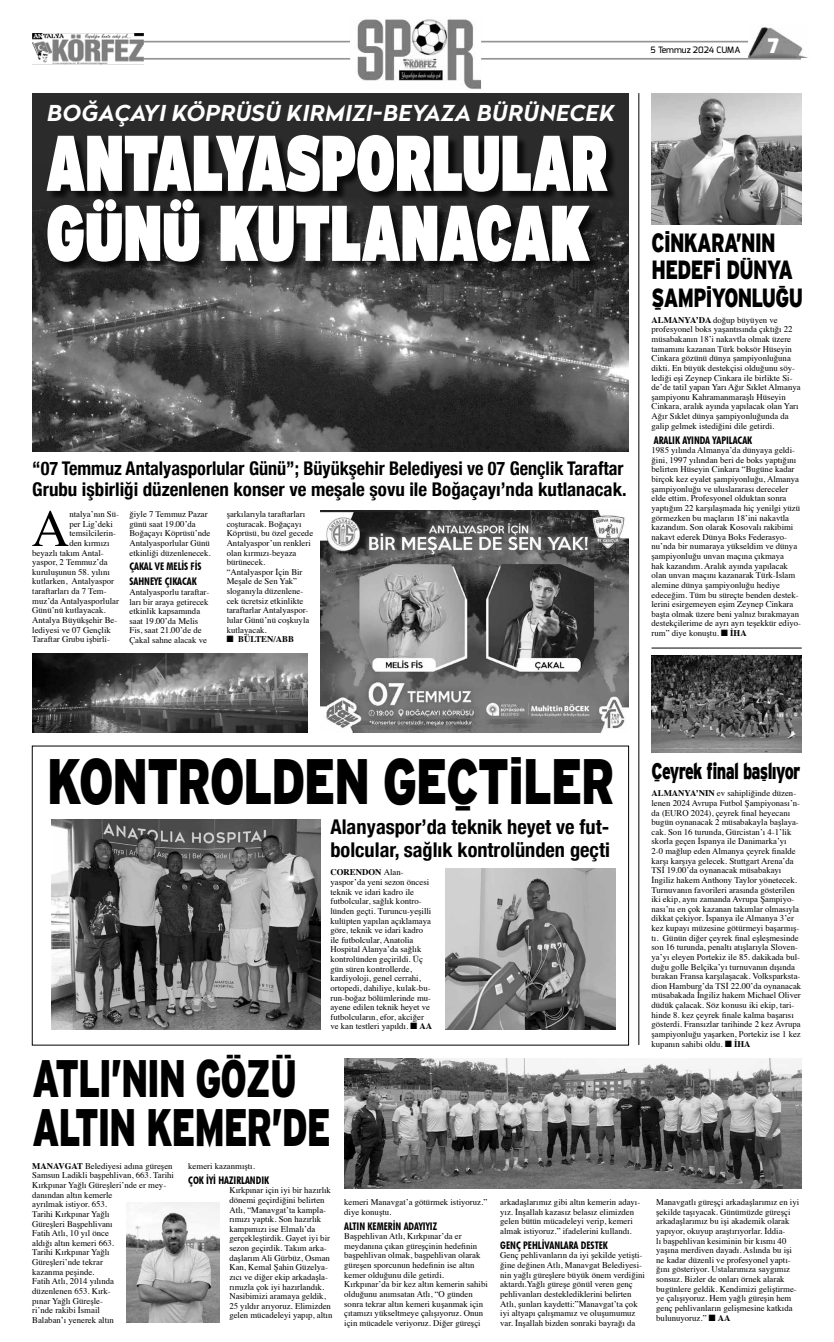
<style>
.page{position:relative;width:834px;height:1342px;background:#fff}
.page>*{position:absolute;margin:0;border:0;box-sizing:border-box;transform-origin:0 0}
.t1{font:78.75px/70px "Interstate";color:#fff;scale:.65 1}
.t2{font:900 63.88px "Interstate Mono";letter-spacing:-.035em;color:#000;scale:.75 1}
.t3{font:900 52.5px/49.9px "Interstate Mono";letter-spacing:-.035em;color:#000;scale:.69 1}
.t4{font:52.41px "Times";color:#000}
.t5{font:900 26.25px/27.1px "Interstate Mono";letter-spacing:-.035em;color:#000;scale:.73 1}
.t6{font:900 22.75px "Interstate Mono";letter-spacing:-.04em;color:#000;scale:.71 1}
.t7{font:italic 700 21.88px "Radikal";letter-spacing:.02em;color:#fff}
.t8{font:700 condensed 20.3px/22.6px "Helvetica Neue";color:#000}
.t9{font:900 20.04px "Exo";color:#fff}
.t10{font:700 condensed 18.9px/21px "Helvetica Neue";color:#000;scale:.96 1}
.t11{font:700 condensed 10.5px/14.9px "Futura BT";color:#000}
.t12{font:8.75px/9.6px "Times";color:#000}
.t13{font:500 8.75px "Exo";color:#000}
.s1{font-size:68.08px}
.s2{font-family:"Monotype Sorts"}
.s3{font-weight:700}
.s4{font-size:58.8px}
</style>
<div class="page">
<div style="left:32px;top:94px;width:596px;height:190px;background:#2b2b2b"></div>
<hr style="left:32px;top:58px;width:768px;height:2px;background:#949494">
<hr style="left:32px;top:41px;width:768px;height:1px;background:#949494">
<img style="left:748px;top:27px;width:60px;height:31px">
<img style="left:32px;top:33px;width:112px;height:31px">
<img style="left:350px;top:19px;width:131px;height:70px">
<img style="left:32px;top:209px;width:596px;height:242px">
<div style="left:48px;top:136px;width:570px;height:137px;background:#000;opacity:.75"></div>
<img style="left:320px;top:510px;width:308px;height:223px">
<img style="left:32px;top:653px;width:275px;height:80px">
<img style="left:51px;top:819px;width:269px;height:211px">
<img style="left:445px;top:869px;width:170px;height:161px">
<img style="left:344px;top:1058px;width:457px;height:130px">
<img style="left:126px;top:1202px;width:93px;height:120px">
<hr style="left:638px;top:93px;width:1px;height:952px;background:#000">
<img style="left:651px;top:94px;width:150px;height:130px">
<img style="left:651px;top:655px;width:150px;height:98px">
<hr style="left:651px;top:648px;width:150px;height:1px;background:#000">
<h3 class="t7" style="left:47px;top:97px;width:569px">BOĞAÇAYI KÖPRÜSÜ KIRMIZI-BEYAZA BÜRÜNECEK</h3>
<h1 class="t1" style="left:46px;top:126px;width:865px">ANTALYASPORLULAR<br>G<span class="s1">Ü</span>N<span class="s1">Ü</span> KUTLANACAK</h1>
<h3 class="t10" style="left:32px;top:457px;width:620px">“07 Temmuz Antalyasporlular Günü”; Büyükşehir Belediyesi ve 07 Gençlik Taraftar<br>Grubu işbirliği düzenlenen konser ve meşale şovu ile Boğaçayı’nda kutlanacak.</h3>
<h3 class="t4" style="left:31px;top:479px;width:39px">A</h3>
<p class="t12" style="left:69px;top:509px;width:51px">ntalya’nın Sü-</p>
<p class="t12" style="left:69px;top:518px;width:45px">per Lig’deki</p>
<p class="t12" style="left:69px;top:528px;width:48px">temsilcilerin-</p>
<p class="t12" style="left:69px;top:537px;width:42px">den kırmızı</p>
<p class="t12" style="left:32px;top:547px;width:73px">beyazlı takım Antal-</p>
<p class="t12" style="left:32px;top:557px;width:77px">yaspor, 2 Temmuz’da</p>
<p class="t12" style="left:32px;top:566px;width:79px">kuruluşunun 58. yılını</p>
<p class="t12" style="left:32px;top:576px;width:83px">kutlarken, Antalyaspor</p>
<p class="t12" style="left:32px;top:586px;width:76px">taraftarları da 7 Tem-</p>
<p class="t12" style="left:32px;top:595px;width:88px">muz’da Antalyasporlular</p>
<p class="t12" style="left:32px;top:605px;width:75px">Günü’nü kutlayacak.</p>
<p class="t12" style="left:32px;top:614px;width:87px">Antalya Büyükşehir Be-</p>
<p class="t12" style="left:32px;top:624px;width:80px">lediyesi ve 07 Gençlik</p>
<p class="t12" style="left:32px;top:634px;width:79px">Taraftar Grubu işbirli-</p>
<p class="t12" style="left:129px;top:509px;width:83px">ğiyle 7 Temmuz Pazar günü saat 19.00’da<br>Boğaçayı Köprüsü’nde<br>Antalyasporlular Günü etkinliği düzenlenecek.</p>
<p class="t11" style="left:129px;top:559px;width:74px">ÇAKAL VE MELİS FİS<br>SAHNEYE ÇIKACAK</p>
<p class="t12" style="left:129px;top:586px;width:81px">Antalyasporlu taraftar&shy;ları bir araya getirecek etkinlik kapsamında saat 19.00’da Melis<br>Fis, saat 21.00’de de<br>Çakal sahne alacak ve</p>
<p class="t12" style="left:227px;top:509px;width:88px">şarkılarıyla taraftarları coşturacak. Boğaçayı<br>Köprüsü, bu özel gecede<br>Antalyaspor’un renkleri olan kırmızı-beyaza bürünecek. “Antalyaspor İçin Bir<br>Meşale de Sen Yak” sloganıyla düzenlene&shy;cek ücretsiz etkinlikte taraftarlar Antalyaspor&shy;lular Günü’nü coşkuyla kutlayacak.<br><span class="s2">N</span> <span class="s3">BÜLTEN/ABB</span></p>
<p class="t13" style="left:650px;top:44px;width:91px">5 Temmuz 2024 CUMA</p>
<h3 class="t9" style="left:767px;top:33px;width:13px">7</h3>
<h3 class="t5" style="left:651px;top:229px;width:209px">CİNKARA’NIN<br>HEDEFİ DÜNYA<br>ŞAMPİYONLUĞU</h3>
<p class="t12" style="left:651px;top:314px;width:150px"><span class="s3">ALMANYA’DA</span> doğup büyüyen ve profesyonel boks yaşantısında çıktığı 22 müsabakanın 18’i nakavtla olmak üzere tamamını kazanan Türk boksör Hüseyin Cinkara gözünü dünya şampiyonluğuna dikti. En büyük destekçisi olduğunu söy&shy;lediği eşi Zeynep Cinkara ile birlikte Si&shy;de’de tatil yapan Yarı Ağır Sıklet Almanya şampiyonu Kahramanmaraşlı Hüseyin Cinkara, aralık ayında yapılacak olan Yarı Ağır Sıklet dünya şampiyonluğunda da galip gelmek istediğini dile getirdi.</p>
<p class="t11" style="left:653px;top:432px;width:100px">ARALIK AYINDA YAPILACAK</p>
<p class="t12" style="left:651px;top:445px;width:151px">1985 yılında Almanya’da dünyaya geldi&shy;ğini, 1997 yılından beri de boks yaptığını belirten Hüseyin Cinkara “Bugüne kadar birçok kez eyalet şampiyonluğu, Almanya şampiyonluğu ve uluslararası dereceler elde ettim. Profesyonel olduktan sonra yaptığım 22 karşılaşmada hiç yenilgi yüzü görmezken bu maçların 18’ini nakavtla kazandım. Son olarak Kosovalı rakibimi nakavt ederek Dünya Boks Federasyo&shy;nu’nda bir numaraya yükseldim ve dünya şampiyonluğu unvan maçına çıkmaya<br>hak kazandım. Aralık ayında yapılacak olan unvan maçını kazanarak Türk-İslam alemine dünya şampiyonluğu hediye edeceğim. Tüm bu süreçte benden destek&shy;lerini esirgemeyen eşim Zeynep Cinkara başta olmak üzere beni yalnız bırakmayan destekçilerime de ayrı ayrı teşekkür ediyo&shy;rum” diye konuştu. <span class="s2">N</span> <span class="s3">İHA</span></p>
<h2 class="t2" style="left:47px;top:745px;width:759px">KONTROLDEN GEÇT<span class="s4">İ</span>LER</h2>
<h3 class="t8" style="left:330px;top:814px;width:281px">Alanyaspor’da teknik heyet ve fut&shy;bolcular, sağlık kontrolünden geçti</h3>
<p class="t12" style="left:330px;top:867px;width:103px"><span class="s3">CORENDON</span> Alan&shy;yaspor’da yeni sezon öncesi teknik ve idari kadro ile futbolcular, sağlık kontro&shy;lünden geçti. Turuncu-yeşilli kulüpten yapılan açıklamaya göre, teknik ve idari kadro ile futbolcular, Anatolia<br>Hospital Alanya’da sağlık kontrolünden geçirildi. Üç gün süren kontrollerde, kardiyoloji, genel cerrahi, ortopedi, dahiliye, kulak-bu&shy;run-boğaz bölümlerinde mu&shy;ayene edilen teknik heyet ve futbolcuların, efor, akciğer ve kan testleri yapıldı. <span class="s2">N</span> <span class="s3">AA</span></p>
<h3 class="t3" style="left:32px;top:1052px;width:434px">ATLI’NIN GÖZÜ<br>ALTIN KEMER’DE</h3>
<h3 class="t6" style="left:651px;top:758px;width:211px">Çeyrek final başlıyor</h3>
<p class="t12" style="left:651px;top:788px;width:151px"><span class="s3">ALMANYA’NIN</span> ev sahipliğinde düzen&shy;lenen 2024 Avrupa Futbol Şampiyonası’n&shy;da (EURO 2024), çeyrek final heyecanı bugün oynanacak 2 müsabakayla başlaya&shy;cak. Son 16 turunda, Gürcistan’ı 4-1’lik skorla geçen İspanya ile Danimarka’yı<br>2-0 mağlup eden Almanya çeyrek finalde karşı karşıya gelecek. Stuttgart Arena’da TSİ 19.00’da oynanacak müsabakayı İngiliz hakem Anthony Taylor yönetecek.<br>Turnuvanın favorileri arasında gösterilen iki ekip, aynı zamanda Avrupa Şampiyo&shy;nası’nı en çok kazanan takımlar olmasıyla dikkat çekiyor. İspanya ile Almanya 3’er kez kupayı müzesine götürmeyi başarmış&shy;tı. Günün diğer çeyrek final eşleşmesinde son 16 turunda, penaltı atışlarıyla Sloven&shy;ya’yı eleyen Portekiz ile 85. dakikada bul&shy;duğu golle Belçika’yı turnuvanın dışında bırakan Fransa karşılaşacak. Volksparksta&shy;dion Hamburg’da TSİ 22.00’da oynanacak müsabakada İngiliz hakem Michael Oliver düdük çalacak. Söz konusu iki ekip, tari&shy;hinde 8. kez çeyrek finale kalma başarısı gösterdi. Fransızlar tarihinde 2 kez Avrupa şampiyonluğu yaşarken, Portekiz ise 1 kez kupanın sahibi oldu. <span class="s2">N</span> <span class="s3">İHA</span></p>
<p class="t12" style="left:32px;top:1160px;width:143px"><span class="s3">MANAVGAT</span> Belediyesi adına güreşen<br>Samsun Ladikli başpehlivan, 663. Tarihi<br>Kırkpınar Yağlı Güreşleri’nde er mey&shy;danından altın kemerle<br>ayrılmak istiyor. 653.<br>Tarihi Kırkpınar Yağlı<br>Güreşleri Başpehlivanı<br>Fatih Atlı, 10 yıl önce<br>aldığı altın kemeri 663.<br>Tarihi Kırkpınar Yağlı<br>Güreşleri’nde tekrar<br>kazanma peşinde.<br>Fatih Atlı, 2014 yılında<br>düzenlenen 653. Kırk-<br>pınar Yağlı Güreşle-<br>ri’nde rakibi İsmail<br>Balaban’ı yenerek altın</p>
<p class="t12" style="left:188px;top:1160px;width:68px">kemeri kazanmıştı.</p>
<p class="t11" style="left:188px;top:1172px;width:82px">ÇOK İYİ HAZIRLANDIK</p>
<p class="t12" style="left:229px;top:1185px;width:105px">Kırkpınar için iyi bir hazırlık dönemi geçirdiğini belirten<br>Atlı, “Manavgat’ta kampla&shy;rımızı yaptık. Son hazırlık kampımızı ise Elmalı’da gerçekleştirdik. Gayet iyi bir sezon geçirdik. Takım arka&shy;daşlarım Ali Gürbüz, Osman<br>Kan, Kemal Şahin Güzelya&shy;zıcı ve diğer ekip arkadaşla&shy;rımızla çok iyi hazırlandık.<br>Nasibimizi aramaya geldik,<br>25 yıldır arıyoruz. Elimizden gelen mücadeleyi yapıp, altın</p>
<p class="t12" style="left:344px;top:1196px;width:144px">kemeri Manavgat’a götürmek istiyoruz.” diye konuştu.</p>
<p class="t11" style="left:344px;top:1218px;width:94px">ALTIN KEMERİN ADAYIYIZ</p>
<p class="t12" style="left:344px;top:1231px;width:145px">Başpehlivan Atlı, Kırkpınar’da er meydanına çıkan güreşçinin hedefinin başpehlivan olmak, başpehlivan olarak güreşen sporcunun hedefinin ise altın kemer olduğunu dile getirdi.<br>Kırkpınar’da bir kez altın kemerin sahibi olduğunu anımsatan Atlı, “O günden sonra tekrar altın kemeri kuşanmak için çıtamızı yükseltmeye çalışıyoruz. Onun için mücadele veriyoruz. Diğer güreşçi</p>
<p class="t12" style="left:500px;top:1196px;width:141px">arkadaşlarımız gibi altın kemerin adayı&shy;yız. İnşallah kazasız belasız elimizden gelen bütün mücadeleyi verip, kemeri almak istiyoruz.” ifadelerini kullandı.</p>
<p class="t11" style="left:500px;top:1237px;width:109px">GENÇ PEHLİVANLARA DESTEK</p>
<p class="t12" style="left:500px;top:1250px;width:146px">Genç pehlivanların da iyi şekilde yetişti&shy;ğine değinen Atlı, Manavgat Belediyesi&shy;nin yağlı güreşlere büyük önem verdiğini aktardı.Yağlı güreşe gönül veren genç pehlivanları desteklediklerini belirten Atlı, şunları kaydetti:”Manavgat’ta çok iyi altyapı çalışmamız ve oluşumumuz var. İnşallah bizden sonraki bayrağı da</p>
<p class="t12" style="left:656px;top:1196px;width:144px">Manavgatlı güreşçi arkadaşlarımız en iyi şekilde taşıyacak. Günümüzde güreşçi arkadaşlarımız bu işi akademik olarak yapıyor, okuyup araştırıyorlar. İddia-<br>lı başpehlivan kesiminin bir kısmı 40 yaşına merdiven dayadı. Aslında bu işi ne kadar düzenli ve profesyonel yaptı&shy;ğını gösteriyor. Ustalarımıza saygımız sonsuz. Bizler de onları örnek alarak bugünlere geldik. Kendimizi geliştirme&shy;ye çalışıyoruz. Hem yağlı güreşin hem genç pehlivanların gelişmesine katkıda bulunuyoruz.” <span class="s2">N</span> <span class="s3">AA</span></p>
</div>
